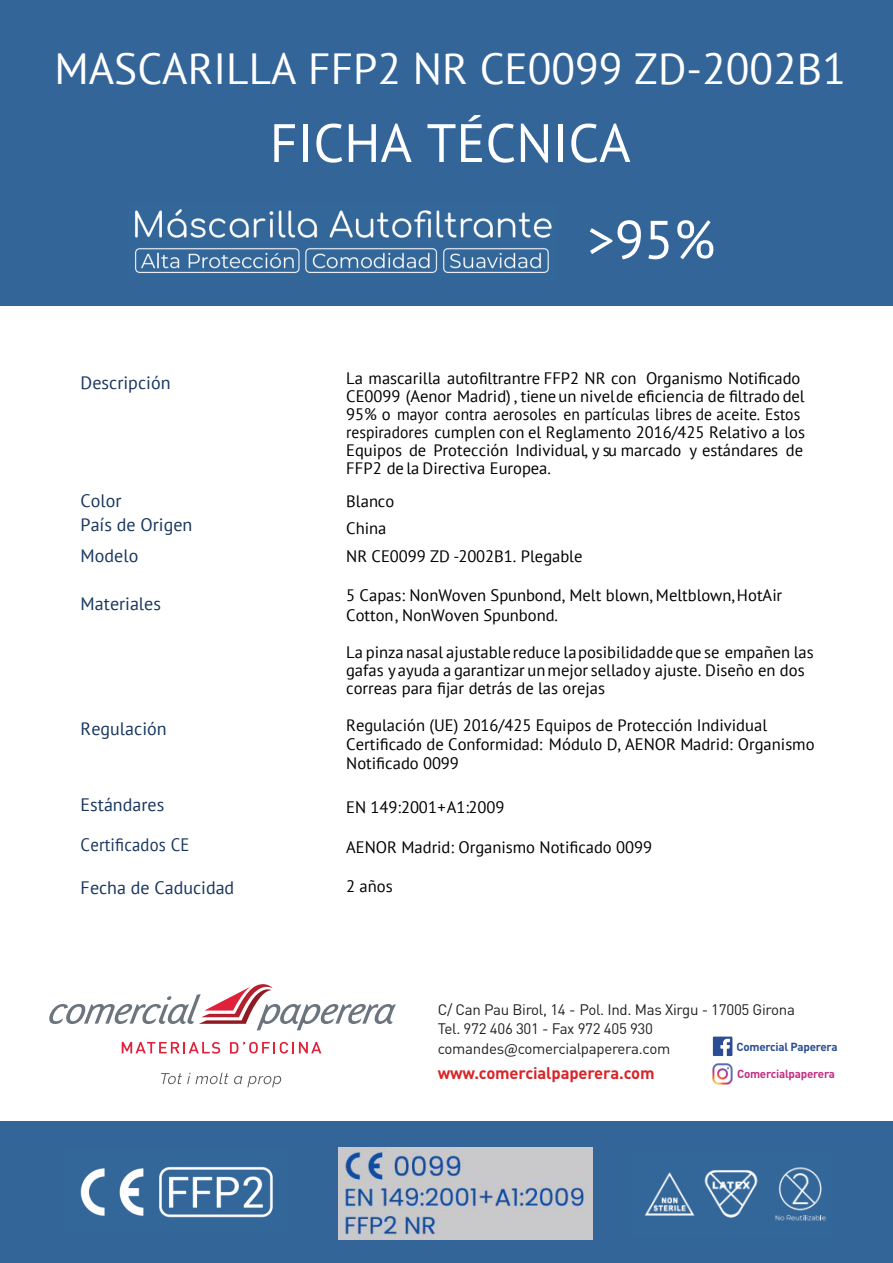
<style>
.page{position:relative;width:893px;height:1263px;background:#fff}
.page>*{position:absolute;margin:0;border:0;box-sizing:border-box;transform-origin:0 0}
.t1{font:54px/96.6px "PT Sans";color:#fff}
.t2{font:43.5px "PT Sans";color:#fff}
.t3{font:18px "PT Sans";color:#17365d}
.t4{font:18px "PT Sans";color:#17365d;scale:.93 1}
.t5{font:16.5px/18px "PT Sans";color:#000}
.t6{font:700 16.5px "DIN";letter-spacing:-.01em;color:#d92428}
.t7{font:15px/19.6px "DIN";letter-spacing:-.02em;color:#231f20}
.t8{font:700 11.55px "DIN";letter-spacing:-.02em;color:#2b4d94}
.t9{font:700 11.55px "DIN";letter-spacing:-.02em;color:#c32f84}
.s1{font-family:"Officina Sans";font-style:italic}
</style>
<div class="page">
<div style="left:0;top:0;width:893px;height:305px;background:#336599"></div>
<div style="left:0;top:1122px;width:893px;height:141px;background:#336599"></div>
<img style="left:338px;top:1147px;width:255px;height:92px">
<img style="left:80px;top:1166px;width:193px;height:52px">
<img style="left:644px;top:1167px;width:182px;height:54px">
<img style="left:135px;top:209px;width:417px;height:64px">
<img style="left:713px;top:1036px;width:19px;height:20px">
<svg style="left:49px;top:984px;width:347px;height:46px"></svg>
<svg style="left:122px;top:1042px;width:98px;height:12px"></svg>
<svg style="left:230px;top:1042px;width:91px;height:11px"></svg>
<svg style="left:161px;top:1073px;width:120px;height:14px"></svg>
<img style="left:712px;top:1063px;width:20px;height:21px">
<h2 class="t2" style="left:54px;top:41px;width:793px">MASCARILLA FFP2 NR CE0099 ZD-2002B1</h2>
<h1 class="t1" style="left:587px;top:93px;width:129px;text-indent:-318px">FICHA TÉCNICA &gt;95%</h1>
<p class="t3" style="left:81px;top:371px;width:91px">Descripción</p>
<p class="t5" style="left:346px;top:369px;width:460px">La mascarilla autofiltrantre FFP2 NR con Organismo Notificado CE0099 (Aenor Madrid) , tieneun nivelde eficiencia de filtrado del 95% o mayor contra aerosoles en partículas libres de aceite. Estos respiradores cumplen con el Reglamento 2016/425 Relativo a los Equipos de Protección Individual, y su marcado y estándares de FFP2 de la Directiva Europea.</p>
<p class="t3" style="left:81px;top:489px;width:43px">Color</p>
<p class="t5" style="left:346px;top:492px;width:50px">Blanco</p>
<p class="t3" style="left:81px;top:513px;width:113px">País de Origen</p>
<p class="t5" style="left:346px;top:519px;width:42px">China</p>
<p class="t3" style="left:81px;top:544px;width:59px">Modelo</p>
<p class="t5" style="left:346px;top:547px;width:238px">NR CE0099 ZD -2002B1. Plegable</p>
<p class="t3" style="left:81px;top:592px;width:82px">Materiales</p>
<p class="t5" style="left:346px;top:586px;width:437px;line-height:19px">5 Capas: NonWoven Spunbond, Melt blown, Meltblown,HotAir<br>Cotton, NonWoven Spunbond.</p>
<p class="t5" style="left:346px;top:642px;width:469px">La pinza nasal ajustablereduce laposibilidaddeque se empañen las gafas yayuda a garantizar unmejor selladoy ajuste. Diseño en dos correas para fijar detrás de las orejas</p>
<p class="t3" style="left:81px;top:717px;width:87px">Regulación</p>
<p class="t5" style="left:346px;top:716px;width:470px;line-height:18.9px">Regulación (UE) 2016/425 Equipos de Protección Individual<br>Certificado de Conformidad: Módulo D, AENOR Madrid: Organismo<br>Notificado 0099</p>
<p class="t3" style="left:81px;top:793px;width:85px">Estándares</p>
<p class="t5" style="left:346px;top:798px;width:160px">EN 149:2001+A1:2009</p>
<p class="t4" style="left:81px;top:833px;width:118px">Certificados CE</p>
<p class="t5" style="left:346px;top:838px;width:307px">AENOR Madrid: Organismo Notificado 0099</p>
<p class="t3" style="left:81px;top:876px;width:155px">Fecha de Caducidad</p>
<p class="t5" style="left:346px;top:876px;width:48px">2 años</p>
<p class="t7" style="left:438px;top:999px;width:359px">C/ Can Pau Birol, 14 - Pol. Ind. Mas Xirgu - 17005 Girona<br>Tel. 972 406 301 - Fax 972 405 930 comandes<span class="s1">@</span>comercialpaperera.com</p>
<p class="t6" style="left:438px;top:1062px;width:218px">www.comercialpaperera.com</p>
<p class="t8" style="left:736px;top:1039px;width:103px">Comercial Paperera</p>
<p class="t9" style="left:737px;top:1066px;width:100px">Comercialpaperera</p>
</div>
